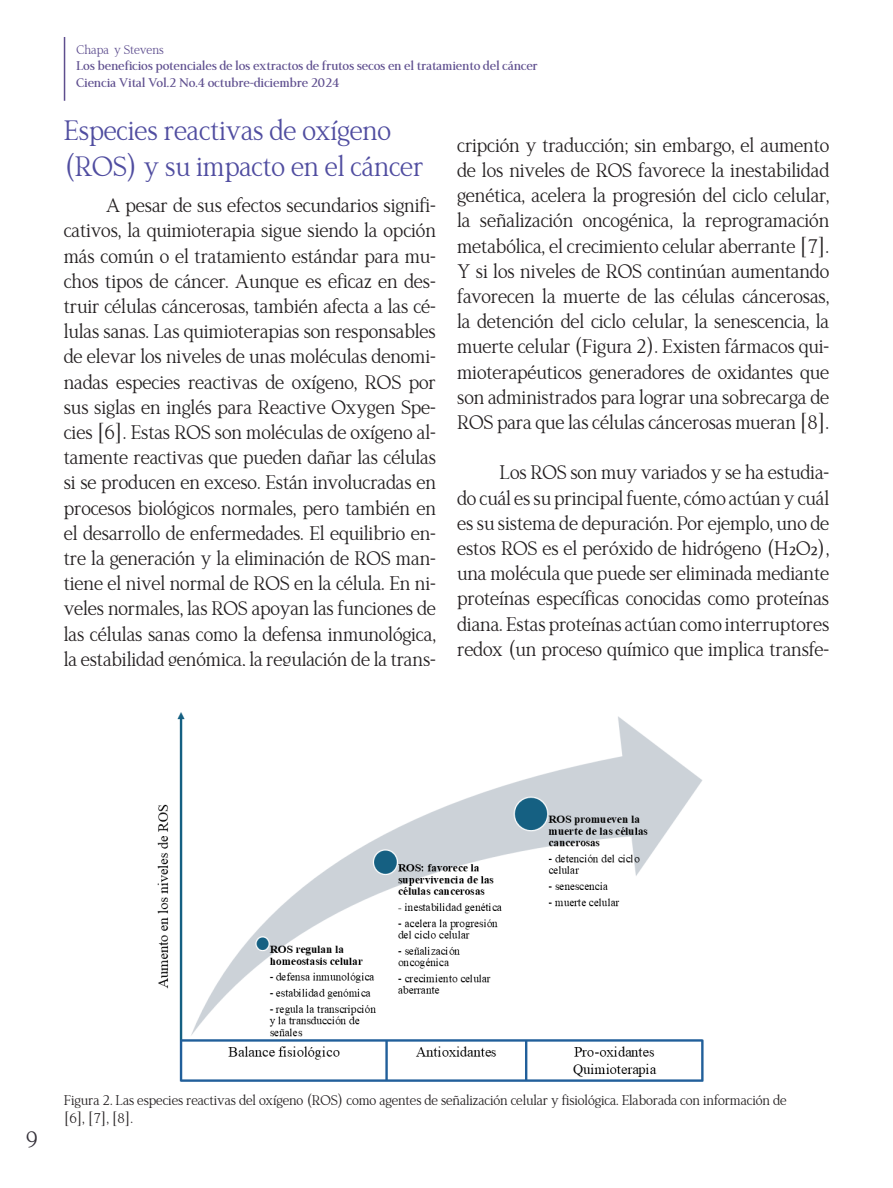
<style>
.page{position:relative;width:893px;height:1188px;background:#fff}
.page>*{position:absolute;margin:0;border:0;box-sizing:border-box;transform-origin:0 0}
.subtitulo{font:30px/36px "LT Remark";color:#504da0}
.Estilo_de_párrafo_1{font:24px "LT Remark";color:#36323b}
.texto{font:21px/25.2px "LT Remark";color:#231f20;text-align:justify}
.subtitulo-2{font:15px/18px "LT Remark";color:#231f20}
.texto-2{font:700 13.5px "LT Remark";color:#5e4e8e}
.t1{font:13.5px "LT Remark";color:#5e4e8f}
</style>
<div class="page">
<hr style="left:64px;top:37px;width:1px;height:64px;background:#5e4e8e">
<img style="left:157px;top:712px;width:547px;height:370px">
<p class="t1" style="left:77px;top:42px;width:89px">Chapa y Stevens</p>
<p class="texto-2" style="left:77px;top:58px;width:463px">Los beneficios potenciales de los extractos de frutos secos en el tratamiento del cáncer</p>
<p class="texto-2" style="left:77px;top:75px;width:265px">Ciencia Vital Vol.2 No.4 octubre-diciembre 2024</p>
<p class="subtitulo" style="left:64px;top:112px;width:361px">Especies reactivas de oxígeno (ROS) y su impacto en el cáncer</p>
<p class="texto" style="left:64px;top:192px;width:374px;text-indent:43px">A pesar de sus efectos secundarios signifi&shy;cativos, la quimioterapia sigue siendo la opción más común o el tratamiento estándar para mu&shy;chos tipos de cáncer. Aunque es eficaz en des&shy;truir células cáncerosas, también afecta a las cé&shy;lulas sanas. Las quimioterapias son responsables de elevar los niveles de unas moléculas denomi&shy;nadas especies reactivas de oxígeno, ROS por sus siglas en inglés para Reactive Oxygen Spe&shy;cies [6]. Estas ROS son moléculas de oxígeno al&shy;tamente reactivas que pueden dañar las células si se producen en exceso. Están involucradas en procesos biológicos normales, pero también en el desarrollo de enfermedades. El equilibrio en&shy;tre la generación y la eliminación de ROS man&shy;tiene el nivel normal de ROS en la célula. En ni&shy;veles normales, las ROS apoyan las funciones de las células sanas como la defensa inmunológica, la estabilidad genómica, la regulación de la trans-</p>
<p class="texto" style="left:457px;top:132px;width:374px">cripción y traducción; sin embargo, el aumento de los niveles de ROS favorece la inestabilidad genética, acelera la progresión del ciclo celular, la señalización oncogénica, la reprogramación metabólica, el crecimiento celular aberrante [7].<br>Y si los niveles de ROS continúan aumentando favorecen la muerte de las células cáncerosas, la detención del ciclo celular, la senescencia, la muerte celular (Figura 2). Existen fármacos qui&shy;mioterapéuticos generadores de oxidantes que son administrados para lograr una sobrecarga de ROS para que las células cáncerosas mueran [8].</p>
<p class="texto" style="left:457px;top:460px;width:374px;text-indent:43px">Los ROS son muy variados y se ha estudia&shy;do cuál es su principal fuente, cómo actúan y cuál es su sistema de depuración. Por ejemplo, uno de estos ROS es el peróxido de hidrógeno (H₂O₂), una molécula que puede ser eliminada mediante proteínas específicas conocidas como proteínas diana. Estas proteínas actúan como interruptores redox (un proceso químico que implica transfe-</p>
<p class="Estilo_de_párrafo_1" style="left:26px;top:1125px;width:13px">9</p>
<p class="subtitulo-2" style="left:64px;top:1091px;width:724px">Figura 2. Las especies reactivas del oxígeno (ROS) como agentes de señalización celular y fisiológica. Elaborada con información de [6], [7], [8].</p>
</div>
